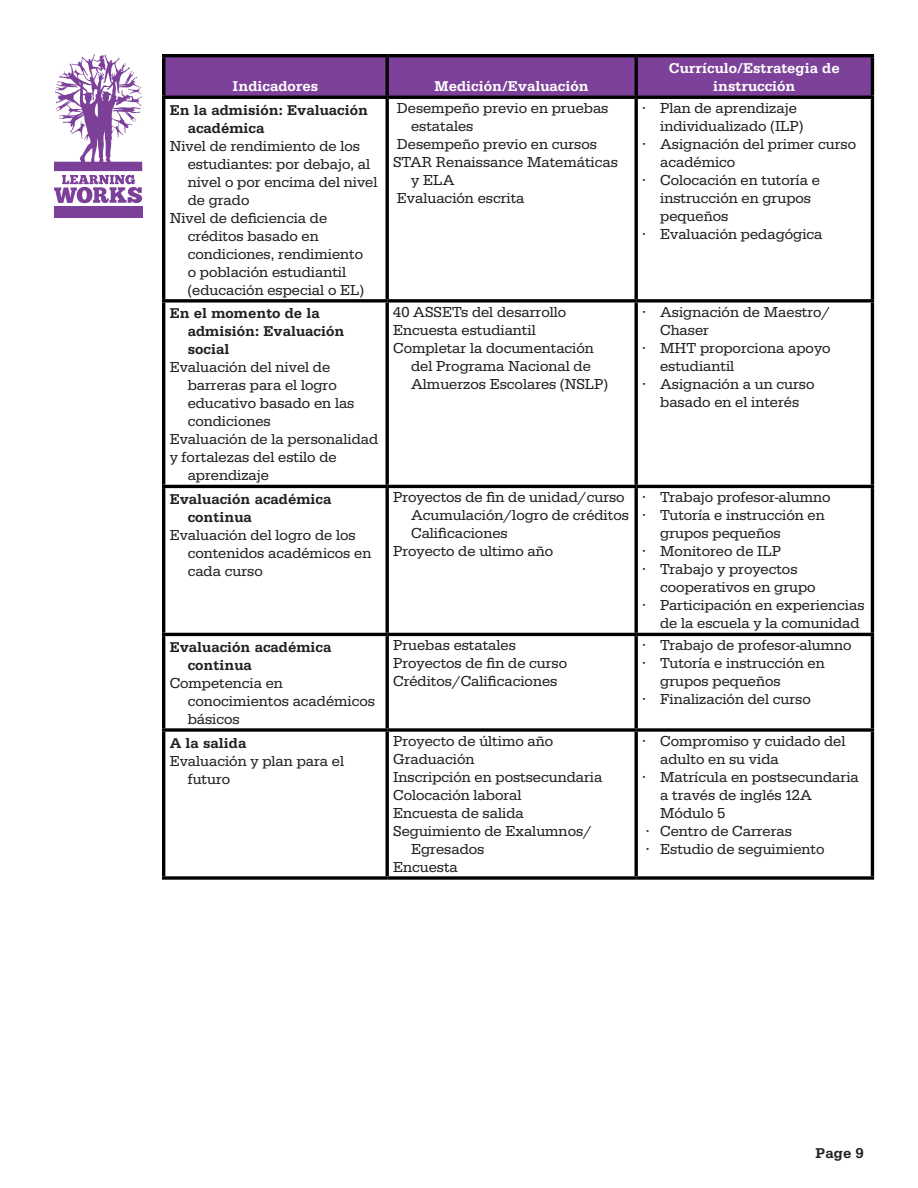
<style>
.page{position:relative;width:918px;height:1188px;background:#fff}
.page>*{position:absolute;margin:0;border:0;box-sizing:border-box;transform-origin:0 0}
.Table_Bullets{font:15px/18px "Serifa";color:#231f20}
.Table_Bullets-2{font:700 15px/18px "Serifa";color:#231f20}
.Table_Heads{font:700 15px/18px "Serifa";color:#fff;text-align:center}
.t1{font:700 15px "Serifa Std";color:#231f20}
</style>
<div class="page">
<div style="left:54px;top:206px;width:88px;height:12px;background:#7c4099"></div>
<svg style="left:54px;top:54px;width:88px;height:149px"></svg>
<div style="left:165px;top:57px;width:706px;height:39px;background:#7d4199"></div>
<hr style="left:162px;top:54px;width:225px;height:3px;background:#000">
<hr style="left:162px;top:57px;width:3px;height:39px;background:#000">
<hr style="left:387px;top:54px;width:249px;height:3px;background:#000">
<hr style="left:386px;top:57px;width:3px;height:39px;background:#000">
<hr style="left:636px;top:54px;width:238px;height:3px;background:#000">
<svg style="left:634px;top:57px;width:4px;height:39px"></svg>
<hr style="left:871px;top:57px;width:3px;height:39px;background:#000">
<hr style="left:162px;top:96px;width:225px;height:3px;background:#000">
<hr style="left:162px;top:99px;width:3px;height:200px;background:#000">
<hr style="left:387px;top:96px;width:249px;height:3px;background:#000">
<hr style="left:386px;top:99px;width:3px;height:200px;background:#000">
<hr style="left:636px;top:96px;width:238px;height:3px;background:#000">
<svg style="left:634px;top:99px;width:4px;height:200px"></svg>
<hr style="left:871px;top:99px;width:3px;height:200px;background:#000">
<svg style="left:162px;top:299px;width:225px;height:4px"></svg>
<hr style="left:162px;top:303px;width:3px;height:182px;background:#000">
<svg style="left:387px;top:299px;width:249px;height:4px"></svg>
<hr style="left:386px;top:303px;width:3px;height:182px;background:#000">
<svg style="left:636px;top:299px;width:238px;height:4px"></svg>
<svg style="left:634px;top:303px;width:4px;height:182px"></svg>
<hr style="left:871px;top:303px;width:3px;height:182px;background:#000">
<hr style="left:162px;top:485px;width:225px;height:3px;background:#000">
<hr style="left:162px;top:488px;width:3px;height:145px;background:#000">
<hr style="left:387px;top:485px;width:249px;height:3px;background:#000">
<hr style="left:386px;top:488px;width:3px;height:145px;background:#000">
<hr style="left:636px;top:485px;width:238px;height:3px;background:#000">
<svg style="left:634px;top:488px;width:4px;height:145px"></svg>
<hr style="left:871px;top:488px;width:3px;height:145px;background:#000">
<hr style="left:162px;top:633px;width:225px;height:3px;background:#000">
<hr style="left:162px;top:636px;width:3px;height:92px;background:#000">
<hr style="left:387px;top:633px;width:249px;height:3px;background:#000">
<hr style="left:386px;top:636px;width:3px;height:92px;background:#000">
<hr style="left:636px;top:633px;width:238px;height:3px;background:#000">
<svg style="left:634px;top:636px;width:4px;height:92px"></svg>
<hr style="left:871px;top:636px;width:3px;height:92px;background:#000">
<svg style="left:162px;top:728px;width:225px;height:4px"></svg>
<hr style="left:162px;top:732px;width:3px;height:144px;background:#000">
<svg style="left:387px;top:728px;width:249px;height:4px"></svg>
<hr style="left:386px;top:732px;width:3px;height:144px;background:#000">
<svg style="left:636px;top:728px;width:238px;height:4px"></svg>
<svg style="left:634px;top:732px;width:4px;height:144px"></svg>
<hr style="left:871px;top:732px;width:3px;height:144px;background:#000">
<svg style="left:162px;top:876px;width:225px;height:4px"></svg>
<svg style="left:387px;top:876px;width:249px;height:4px"></svg>
<svg style="left:636px;top:876px;width:238px;height:4px"></svg>
<p class="Table_Heads" style="left:233px;top:77px;width:87px">Indicadores</p>
<p class="Table_Heads" style="left:435px;top:77px;width:156px">Medición/Evaluación</p>
<p class="Table_Bullets-2" style="left:188px;top:101px;width:182px;text-indent:-18px">En la admisión: Evaluación académica</p>
<p class="Table_Bullets" style="left:188px;top:138px;width:191px;text-indent:-18px">Nivel de rendimiento de los estudiantes: por debajo, al nivel o por encima del nivel de grado</p>
<p class="Table_Bullets" style="left:188px;top:210px;width:178px;text-indent:-18px">Nivel de deficiencia de créditos basado en condiciones, rendimiento o población estudiantil (educación especial o EL)</p>
<p class="Table_Bullets-2" style="left:188px;top:304px;width:158px;text-indent:-18px">En el momento de la admisión: Evaluación social</p>
<p class="Table_Bullets" style="left:188px;top:360px;width:168px;text-indent:-18px">Evaluación del nivel de barreras para el logro educativo basado en las condiciones</p>
<p class="Table_Bullets" style="left:170px;top:432px;width:210px">Evaluación de la personalidad</p>
<p class="Table_Bullets" style="left:188px;top:450px;width:151px;text-indent:-18px">y fortalezas del estilo de aprendizaje</p>
<p class="Table_Bullets-2" style="left:188px;top:490px;width:145px;text-indent:-18px">Evaluación académica continua</p>
<p class="Table_Bullets" style="left:188px;top:527px;width:185px;text-indent:-18px">Evaluación del logro de los contenidos académicos en cada curso</p>
<p class="Table_Bullets" style="left:411px;top:101px;width:199px;text-indent:-14px">Desempeño previo en pruebas estatales</p>
<p class="Table_Bullets" style="left:397px;top:137px;width:202px">Desempeño previo en cursos</p>
<p class="Table_Bullets" style="left:411px;top:155px;width:208px;text-indent:-18px">STAR Renaissance Matemáticas y ELA</p>
<p class="Table_Bullets" style="left:397px;top:191px;width:129px">Evaluación escrita</p>
<p class="Table_Bullets" style="left:393px;top:304px;width:175px">40 ASSETs del desarrollo</p>
<p class="Table_Bullets" style="left:393px;top:322px;width:144px">Encuesta estudiantil</p>
<p class="Table_Bullets" style="left:411px;top:340px;width:198px;text-indent:-18px">Completar la documentación del Programa Nacional de<br>Almuerzos Escolares (NSLP)</p>
<p class="Table_Bullets" style="left:411px;top:490px;width:219px;text-indent:-18px">Proyectos de fin de unidad/curso<br>Acumulación/logro de créditos<br>Calificaciones</p>
<p class="Table_Bullets" style="left:393px;top:544px;width:162px">Proyecto de ultimo año</p>
<p class="Table_Bullets-2" style="left:188px;top:638px;width:145px;text-indent:-18px">Evaluación académica continua</p>
<p class="Table_Bullets" style="left:188px;top:675px;width:189px;text-indent:-18px">Competencia en conocimientos académicos básicos</p>
<p class="Table_Bullets-2" style="left:170px;top:733px;width:78px">A la salida</p>
<p class="Table_Bullets" style="left:188px;top:753px;width:158px;text-indent:-18px">Evaluación y plan para el futuro</p>
<p class="Table_Bullets" style="left:393px;top:638px;width:124px">Pruebas estatales</p>
<p class="Table_Bullets" style="left:393px;top:656px;width:176px">Proyectos de fin de curso</p>
<p class="Table_Bullets" style="left:393px;top:674px;width:166px">Créditos/Calificaciones</p>
<p class="Table_Bullets" style="left:393px;top:733px;width:162px">Proyecto de último año</p>
<p class="Table_Bullets" style="left:393px;top:751px;width:83px">Graduación</p>
<p class="Table_Bullets" style="left:393px;top:769px;width:211px">Inscripción en postsecundaria</p>
<p class="Table_Bullets" style="left:393px;top:787px;width:130px">Colocación laboral</p>
<p class="Table_Bullets" style="left:393px;top:805px;width:132px">Encuesta de salida</p>
<p class="Table_Bullets" style="left:411px;top:823px;width:182px;text-indent:-18px">Seguimiento de Exalumnos/<br>Egresados</p>
<p class="Table_Bullets" style="left:393px;top:859px;width:66px">Encuesta</p>
<p class="Table_Heads" style="left:669px;top:59px;width:172px">Currículo/Estrategia de instrucción</p>
<p class="Table_Bullets" style="left:660px;top:101px;width:145px;text-indent:-18px">• Plan de aprendizaje individualizado (ILP)</p>
<p class="Table_Bullets" style="left:660px;top:137px;width:197px;text-indent:-18px">• Asignación del primer curso académico</p>
<p class="Table_Bullets" style="left:660px;top:173px;width:161px;text-indent:-18px">• Colocación en tutoría e instrucción en grupos pequeños</p>
<p class="Table_Bullets" style="left:642px;top:227px;width:182px">• Evaluación pedagógica</p>
<p class="Table_Bullets" style="left:660px;top:304px;width:172px;text-indent:-18px">• Asignación de Maestro/<br>Chaser</p>
<p class="Table_Bullets" style="left:660px;top:340px;width:172px;text-indent:-18px">• MHT proporciona apoyo estudiantil</p>
<p class="Table_Bullets" style="left:642px;top:376px;width:174px;text-align:center">• Asignación a un curso basado en el interés</p>
<p class="Table_Bullets" style="left:642px;top:490px;width:190px">• Trabajo profesor-alumno</p>
<p class="Table_Bullets" style="left:660px;top:508px;width:166px;text-indent:-18px">• Tutoría e instrucción en grupos pequeños</p>
<p class="Table_Bullets" style="left:642px;top:544px;width:140px">• Monitoreo de ILP</p>
<p class="Table_Bullets" style="left:660px;top:562px;width:157px;text-indent:-18px">• Trabajo y proyectos cooperativos en grupo</p>
<p class="Table_Bullets" style="left:660px;top:598px;width:206px;text-indent:-18px">• Participación en experiencias de la escuela y la comunidad</p>
<p class="Table_Bullets" style="left:642px;top:638px;width:211px">• Trabajo de profesor-alumno</p>
<p class="Table_Bullets" style="left:660px;top:656px;width:166px;text-indent:-18px">• Tutoría e instrucción en grupos pequeños</p>
<p class="Table_Bullets" style="left:642px;top:692px;width:170px">• Finalización del curso</p>
<p class="Table_Bullets" style="left:660px;top:733px;width:187px;text-indent:-18px">• Compromiso y cuidado del adulto en su vida</p>
<p class="Table_Bullets" style="left:660px;top:769px;width:200px;text-indent:-18px">• Matrícula en postsecundaria a través de inglés 12A<br>Módulo 5</p>
<p class="Table_Bullets" style="left:646px;top:823px;width:148px">• Centro de Carreras</p>
<p class="Table_Bullets" style="left:646px;top:841px;width:180px">• Estudio de seguimiento</p>
<p class="t1" style="left:816px;top:1144px;width:50px">Page 9</p>
</div>
